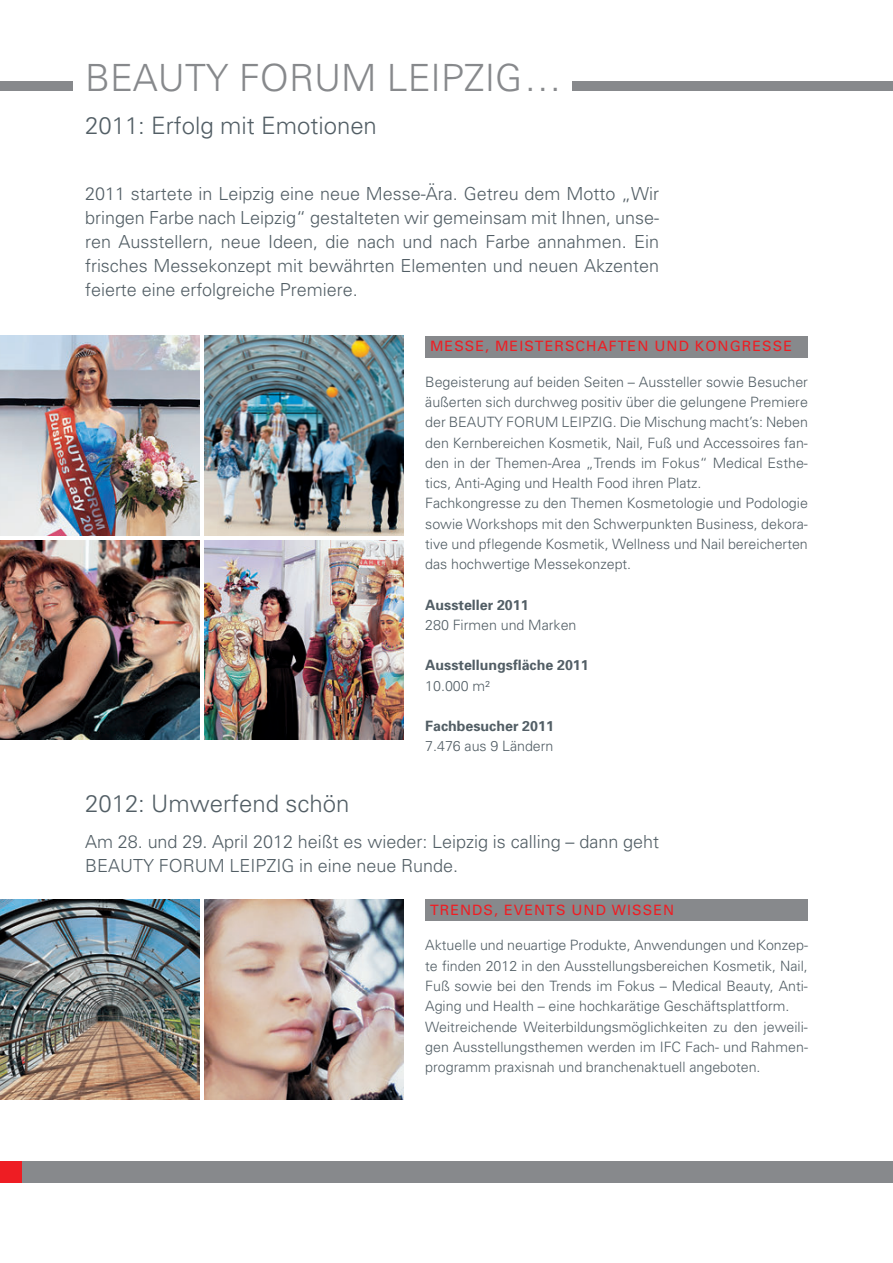
<style>
.page{position:relative;width:893px;height:1263px;background:#fff}
.page>*{position:absolute;margin:0;border:0;box-sizing:border-box;transform-origin:0 0}
.t1{font:300 37.5px "Univers";color:#87898c}
.t2{font:300 24px "Univers";color:#525e65}
.t3{font:300 18px/24px "Univers";color:#525e65;text-align:justify}
.t4{font:300 14.25px/20.2px "Univers";color:#525e65}
.t5{font:14.25px "Univers";letter-spacing:.075em;color:#ee1d23}
.t6{font:700 14.25px "Univers";color:#525e65}
</style>
<div class="page">
<div style="left:0;top:1161px;width:893px;height:21px;background:#87898c"></div>
<div style="left:0;top:1161px;width:21px;height:21px;background:#ee1d23"></div>
<div style="left:0;top:81px;width:72px;height:9px;background:#87898c"></div>
<div style="left:572px;top:81px;width:321px;height:9px;background:#87898c"></div>
<div style="left:425px;top:336px;width:383px;height:21px;background:#87898c"></div>
<div style="left:425px;top:900px;width:383px;height:21px;background:#87898c"></div>
<img style="left:0;top:336px;width:200px;height:200px">
<img style="left:204px;top:336px;width:200px;height:200px">
<img style="left:0;top:540px;width:200px;height:200px">
<img style="left:204px;top:540px;width:200px;height:200px">
<img style="left:0;top:900px;width:200px;height:199px">
<img style="left:204px;top:900px;width:200px;height:199px">
<h1 class="t1" style="left:85px;top:64px;width:478px">BEAUTY FORUM LEIPZIG…</h1>
<h2 class="t2" style="left:85px;top:116px;width:293px">2011: Erfolg mit Emotionen</h2>
<p class="t3" style="left:85px;top:183px;width:576px">2011 startete in Leipzig eine neue Messe-Ära. Getreu dem Motto „Wir bringen Farbe nach Leipzig“ gestalteten wir gemeinsam mit Ihnen, unse&shy;ren Ausstellern, neue Ideen, die nach und nach Farbe annahmen. Ein frisches Messekonzept mit bewährten Elementen und neuen Akzenten feierte eine erfolgreiche Premiere.</p>
<p class="t5" style="left:430px;top:341px;width:363px">MESSE, MEISTERSCHAFTEN UND KONGRESSE</p>
<p class="t4" style="left:425px;top:373px;width:384px">Begeisterung auf beiden Seiten – Aussteller sowie Besucher äußerten sich durchweg positiv über die gelungene Premiere der BEAUTY FORUM LEIPZIG. Die Mischung macht’s: Neben den Kernbereichen Kosmetik, Nail, Fuß und Accessoires fan&shy;den in der Themen-Area „Trends im Fokus“ Medical Esthe&shy;tics, Anti-Aging und Health Food ihren Platz.<br>Fachkongresse zu den Themen Kosmetologie und Podologie sowie Workshops mit den Schwerpunkten Business, dekora&shy;tive und pflegende Kosmetik, Wellness und Nail bereicherten das hochwertige Messekonzept.</p>
<p class="t6" style="left:425px;top:599px;width:105px">Aussteller 2011</p>
<p class="t4" style="left:425px;top:616px;width:153px">280 Firmen und Marken</p>
<p class="t6" style="left:425px;top:660px;width:165px">Ausstellungsfläche 2011</p>
<p class="t4" style="left:425px;top:677px;width:66px">10.000 m²</p>
<p class="t6" style="left:425px;top:721px;width:130px">Fachbesucher 2011</p>
<p class="t4" style="left:425px;top:737px;width:130px">7.476 aus 9 Ländern</p>
<h2 class="t2" style="left:85px;top:794px;width:266px">2012: Umwerfend schön</h2>
<p class="t3" style="left:85px;top:832px;width:576px">Am 28. und 29. April 2012 heißt es wieder: Leipzig is calling – dann geht<br>BEAUTY FORUM LEIPZIG in eine neue Runde.</p>
<p class="t5" style="left:430px;top:905px;width:246px">TRENDS, EVENTS UND WISSEN</p>
<p class="t4" style="left:425px;top:936px;width:384px">Aktuelle und neuartige Produkte, Anwendungen und Konzep&shy;te finden 2012 in den Ausstellungsbereichen Kosmetik, Nail, Fuß sowie bei den Trends im Fokus – Medical Beauty, Anti-Aging und Health – eine hochkarätige Geschäftsplattform.<br>Weitreichende Weiterbildungsmöglichkeiten zu den jeweili&shy;gen Ausstellungsthemen werden im IFC Fach- und Rahmen&shy;programm praxisnah und branchenaktuell angeboten.</p>
</div>
